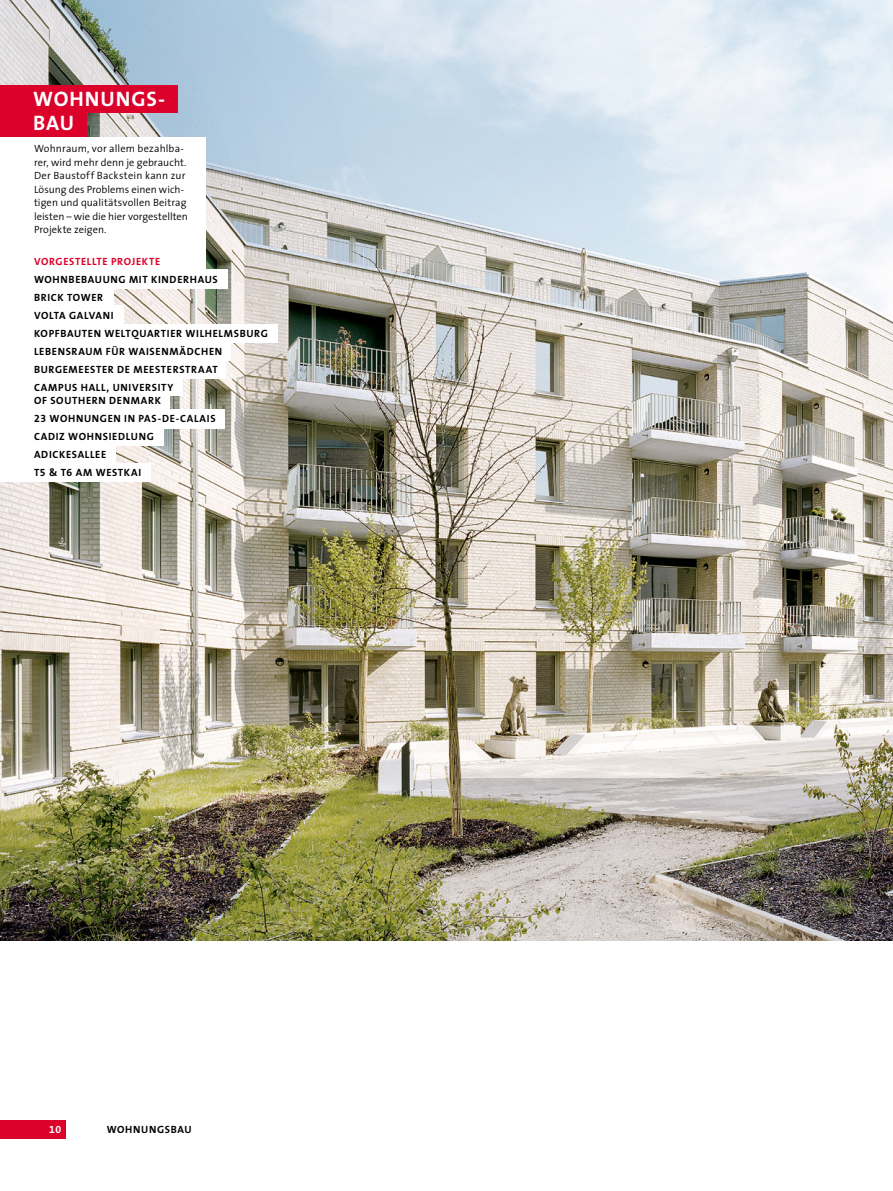
<style>
.page{position:relative;width:893px;height:1191px;background:#fff}
.page>*{position:absolute;margin:0;border:0;box-sizing:border-box;transform-origin:0 0}
.t1{font:700 21px/24px "The Sans";letter-spacing:.045em;color:#fff}
.t2{font:700 10.5px/18px "The Sans";letter-spacing:.065em;color:#000}
.t3{font:300 10.5px/13.5px "The Sans";letter-spacing:.005em;color:#000}
.t4{font:700 10.5px "The Sans";letter-spacing:.06em;color:#db012a}
.t5{font:10.5px "The Sans Bold Expert";color:#fff}
.s1{font-family:"The Sans Bold Expert";font-weight:400}
</style>
<div class="page">
<div style="left:0;top:1120px;width:65px;height:18px;background:#db012a"></div>
<img style="left:0;top:0;width:893px;height:940px">
<div style="left:0;top:85px;width:178px;height:28px;background:#db012a"></div>
<div style="left:0;top:109px;width:86px;height:29px;background:#db012a"></div>
<div style="left:0;top:324px;width:277px;height:18px;background:#fff"></div>
<div style="left:0;top:137px;width:205px;height:150px;background:#fff"></div>
<div style="left:0;top:270px;width:227px;height:19px;background:#fff"></div>
<div style="left:0;top:288px;width:113px;height:19px;background:#fff"></div>
<div style="left:0;top:306px;width:123px;height:20px;background:#fff"></div>
<div style="left:0;top:342px;width:230px;height:19px;background:#fff"></div>
<div style="left:0;top:359px;width:225px;height:19px;background:#fff"></div>
<div style="left:0;top:376px;width:182px;height:19px;background:#fff"></div>
<div style="left:0;top:391px;width:169px;height:19px;background:#fff"></div>
<div style="left:0;top:409px;width:224px;height:20px;background:#fff"></div>
<div style="left:0;top:442px;width:116px;height:23px;background:#fff"></div>
<div style="left:0;top:463px;width:151px;height:19px;background:#fff"></div>
<div style="left:0;top:427px;width:163px;height:19px;background:#fff"></div>
<h1 class="t1" style="left:33px;top:86px;width:134px">WOHNUNGS-<br>BAU</h1>
<p class="t3" style="left:34px;top:142px;width:155px">Wohnraum, vor allem bezahlba&shy;rer, wird mehr denn je gebraucht.<br>Der Baustoff Backstein kann zur<br>Lösung des Problems einen wich&shy;tigen und qualitätsvollen Beitrag leisten – wie die hier vorgestellten<br>Projekte zeigen.</p>
<p class="t4" style="left:34px;top:252px;width:128px">VORGESTELLTE PROJEKTE</p>
<p class="t2" style="left:34px;top:270px;width:235px">WOHNBEBAUUNG MIT KINDERHAUS<br>BRICK TOWER<br>VOLTA GALVANI<br>KOPFBAUTEN WELTQUARTIER WILHELMSBURG<br>LEBENSRAUM FÜR WAISENMÄDCHEN<br>BURGEMEESTER DE MEESTERSTRAAT<br>CAMPUS HALL, UNIVERSITY</p>
<p class="t2" style="left:34px;top:391px;width:183px">OF SOUTHERN DENMARK<br><span class="s1">23</span> WOHNUNGEN IN PAS-DE-CALAIS<br>CADIZ WOHNSIEDLUNG<br>ADICKESALLEE<br>T<span class="s1">5</span> &amp; T<span class="s1">6</span> AM WESTKAI</p>
<p class="t5" style="left:49px;top:1120px;width:14px">10</p>
<p class="t2" style="left:107px;top:1120px;width:86px">WOHNUNGSBAU</p>
</div>
